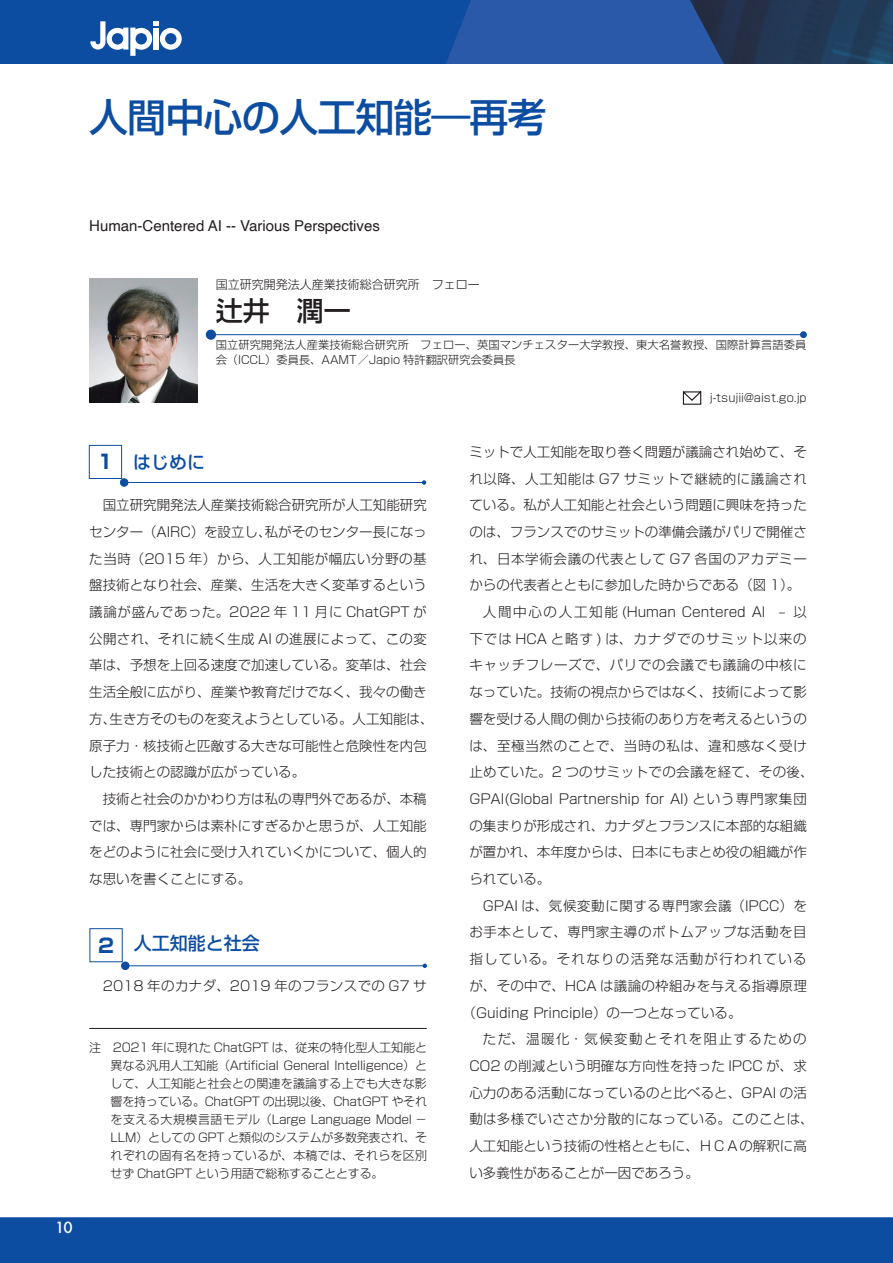
<style>
.page{position:relative;width:893px;height:1263px;background:#fff}
.page>*{position:absolute;margin:0;border:0;box-sizing:border-box;transform-origin:0 0}
.寄稿集タイトル{font:500 39px "Shin Go Pr 5";letter-spacing:-.025em;color:#0d4da1}
.肩書き_名前{font:500 27px "Shin Go Pro";color:#231f20}
.本文{font:700 19.5px "Shin Go Pr 5";color:#0d4da1}
.見出し_大{font:500 18px "Shin Go Pro";color:#0d4da1}
.寄稿集英タイトル{font:15px "Helvetica";color:#231f20}
.t1{font:500 15px "Futura";color:#fff}
.本文-2{font:300 13.5px/26.7px "Shin Go Pr 5";color:#231f20}
.本文-3{font:300 13.5px "Shin Go Pr 5";letter-spacing:.045em;color:#231f20}
.本文-4{font:300 13.5px "Shin Go Pr 5";letter-spacing:.03em;color:#231f20}
.本文-5{font:300 13.5px "Shin Go Pr 5";letter-spacing:.025em;color:#231f20}
.本文-6{font:300 13.5px "Shin Go Pr 5";letter-spacing:.095em;color:#231f20}
.t2{font:300 12px/18px "Shin Go Pr 5";letter-spacing:-.02em;color:#231f20;text-align:justify}
.肩書き_名前-2{font:300 12px "Shin Go Pro";color:#231f20}
.PROFILE{font:300 11.25px/15px "Shin Go Pro";letter-spacing:.01em;color:#231f20}
.本文-7{font:300 11.25px "Shin Go Pr 5";color:#231f20}
</style>
<div class="page">
<img style="left:724px;top:0;width:169px;height:64px">
<svg style="left:476px;top:0;width:248px;height:64px;fill:#2959a8"></svg>
<svg style="left:0;top:0;width:476px;height:64px"></svg>
<div style="left:0;top:1217px;width:893px;height:46px;background:#0d4da1"></div>
<img style="left:89px;top:279px;width:109px;height:124px">
<hr style="left:211px;top:334px;width:592px;height:1px;background:#0d4da1">
<div style="left:206px;top:330px;width:10px;height:10px;background:#0d4da1;border-radius:50%"></div>
<div style="left:800px;top:331px;width:7px;height:7px;background:#0d4da1;border-radius:50%"></div>
<hr style="left:124px;top:482px;width:300px;height:1px;background:#0d4da1">
<div style="left:120px;top:478px;width:8px;height:9px;background:#0d4da1;border-radius:50%"></div>
<svg style="left:422px;top:480px;width:4px;height:5px"></svg>
<div style="left:89px;top:445px;width:33px;height:34px;border:1px solid #0d4da1"></div>
<hr style="left:125px;top:965px;width:300px;height:1px;background:#0d4da1">
<div style="left:121px;top:961px;width:9px;height:9px;background:#0d4da1;border-radius:50%"></div>
<svg style="left:423px;top:963px;width:4px;height:5px"></svg>
<svg style="left:682px;top:391px;width:20px;height:14px"></svg>
<hr style="left:89px;top:1028px;width:338px;height:1px;background:#231f20">
<p class="寄稿集タイトル" style="left:89px;top:85px;width:459px">人間中心の人工知能―再考</p>
<p class="寄稿集英タイトル" style="left:89px;top:214px;width:292px">Human-Centered AI -- Various Perspectives</p>
<p class="t1" style="left:55px;top:1217px;width:19px">10</p>
<p class="肩書き_名前-2" style="left:216px;top:275px;width:266px">国立研究開発法人産業技術総合研究所　フェロー</p>
<p class="肩書き_名前" style="left:216px;top:289px;width:136px">辻井　潤一</p>
<p class="PROFILE" style="left:216px;top:336px;width:592px">国立研究開発法人産業技術総合研究所　フェロー、英国マンチェスター大学教授、東大名誉教授、国際計算言語委員会（ICCL）委員長、AAMT／Japio 特許翻訳研究会委員長</p>
<p class="本文" style="left:98px;top:446px;width:17px">1</p>
<p class="見出し_大" style="left:133px;top:447px;width:73px">はじめに</p>
<p class="本文-2" style="left:89px;top:490px;width:346px;text-indent:14px">国立研究開発法人産業技術総合研究所が人工知能研究センター（AIRC）を設立し、私がそのセンター長になった当時（2015 年）から、人工知能が幅広い分野の基盤技術となり社会、産業、生活を大きく変革するという議論が盛んであった。2022 年 11 月に ChatGPT が公開され、それに続く生成 AI の進展によって、この変革は、予想を上回る速度で加速している。変革は、社会生活全般に広がり、産業や教育だけでなく、我々の働き方、生き方そのものを変えようとしている。人工知能は、原子力・核技術と匹敵する大きな可能性と危険性を内包した技術との認識が広がっている。</p>
<p class="本文-2" style="left:89px;top:784px;width:339px;text-align:justify;text-indent:14px">技術と社会のかかわり方は私の専門外であるが、本稿では、専門家からは素朴にすぎるかと思うが、人工知能をどのように社会に受け入れていくかについて、個人的な思いを書くことにする。</p>
<p class="本文" style="left:98px;top:930px;width:17px">2</p>
<p class="見出し_大" style="left:134px;top:929px;width:128px">人工知能と社会</p>
<p class="本文-4" style="left:103px;top:975px;width:325px">2018 年のカナダ、2019 年のフランスでの G7 サ</p>
<p class="t2" style="left:111px;top:1037px;width:318px;text-indent:-21px">注　2021 年に現れた ChatGPT は、従来の特化型人工知能と異なる汎用人工知能（Artificial General Intelligence）として、人工知能と社会との関連を議論する上でも大きな影響を持っている。ChatGPT の出現以後、ChatGPT やそれを支える大規模言語モデル（Large Language Model －LLM）としての GPT と類似のシステムが多数発表され、それぞれの固有名を持っているが、本稿では、それらを区別せず ChatGPT という用語で総称することとする。</p>
<p class="本文-7" style="left:710px;top:389px;width:98px">j-tsujii@aist.go.jp</p>
<p class="本文-2" style="left:469px;top:437px;width:339px;text-align:justify">ミットで人工知能を取り巻く問題が議論され始めて、それ以降、人工知能は G7 サミットで継続的に議論されている。私が人工知能と社会という問題に興味を持ったのは、フランスでのサミットの準備会議がパリで開催され、日本学術会議の代表として G7 各国のアカデミーからの代表者とともに参加した時からである（図 1）。</p>
<p class="本文-2" style="left:469px;top:597px;width:346px;text-indent:14px">人間中心の人工知能 (Human Centered AI　– 以下では HCA と略す ) は、カナダでのサミット以来のキャッチフレーズで、パリでの会議でも議論の中核になっていた。技術の視点からではなく、技術によって影響を受ける人間の側から技術のあり方を考えるというのは、至極当然のことで、当時の私は、違和感なく受け止めていた。2 つのサミットでの会議を経て、その後、<br>GPAI(Global Partnership for AI) という専門家集団の集まりが形成され、カナダとフランスに本部的な組織が置かれ、本年度からは、日本にもまとめ役の組織が作られている。</p>
<p class="本文-3" style="left:483px;top:894px;width:326px">GPAI は、気候変動に関する専門家会議（IPCC）を</p>
<p class="本文-3" style="left:469px;top:921px;width:339px">お手本として、専門家主導のボトムアップな活動を目</p>
<p class="本文-6" style="left:469px;top:948px;width:339px">指している。それなりの活発な活動が行われている</p>
<p class="本文-5" style="left:469px;top:975px;width:339px">が、その中で、HCA は議論の枠組みを与える指導原理</p>
<p class="本文-2" style="left:463px;top:998px;width:281px">（Guiding Principle）の一つとなっている。</p>
<p class="本文-2" style="left:469px;top:1024px;width:346px;text-indent:14px">ただ、温暖化・気候変動とそれを阻止するための<br>CO2 の削減という明確な方向性を持った IPCC が、求心力のある活動になっているのと比べると、GPAI の活動は多様でいささか分散的になっている。このことは、人工知能という技術の性格とともに、ＨＣＡの解釈に高い多義性があることが一因であろう。</p>
</div>
